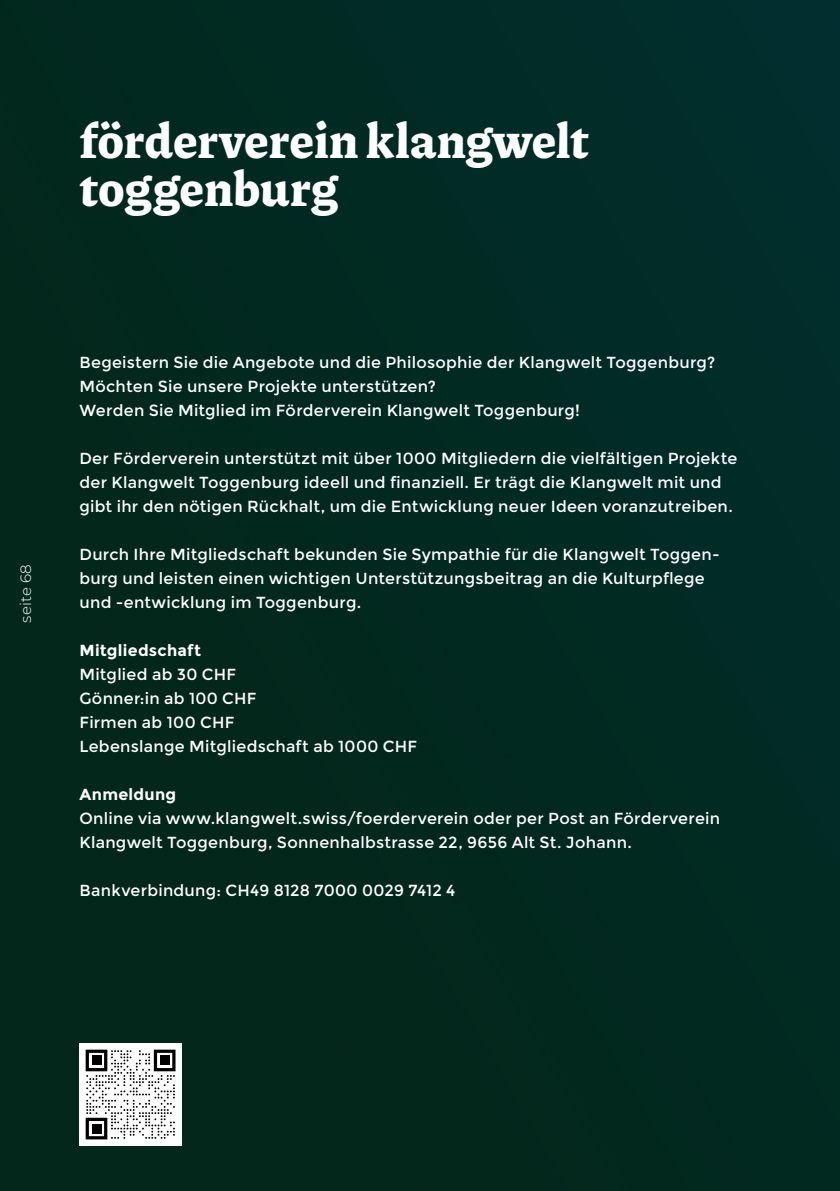
<style>
.page{position:relative;width:840px;height:1191px;background:#fff}
.page>*{position:absolute;margin:0;border:0;box-sizing:border-box;transform-origin:0 0}
.t1{font:900 48px/48px "Piazzolla";letter-spacing:-.005em;color:#fff}
.t2{font:16px/24px "Montserrat";letter-spacing:.015em;color:#fff}
.t3{font:700 16px "Montserrat";letter-spacing:.015em;color:#fff}
.t4{font:300 15px "Montserrat";letter-spacing:.01em;color:#fff}
</style>
<div class="page">
<img style="left:0;top:0;width:839px;height:1191px">
<div style="left:79px;top:1043px;width:103px;height:102px;background:#fff"></div>
<svg style="left:86px;top:1049px;width:89px;height:90px"></svg>
<div style="left:92px;top:1055px;width:9px;height:10px;background:#000"></div>
<div style="left:160px;top:1055px;width:9px;height:10px;background:#000"></div>
<div style="left:92px;top:1124px;width:9px;height:9px;background:#000"></div>
<h1 class="t1" style="left:79px;top:117px;width:511px">förderverein klangwelt toggenburg</h1>
<p class="t4" style="left:16px;top:622px;width:60px;rotate:-90deg">seite 68</p>
<p class="t2" style="left:79px;top:350px;width:637px">Begeistern Sie die Angebote und die Philosophie der Klangwelt Toggenburg?<br>Möchten Sie unsere Projekte unterstützen?<br>Werden Sie Mitglied im Förderverein Klangwelt Toggenburg!</p>
<p class="t2" style="left:79px;top:446px;width:659px">Der Förderverein unterstützt mit über 1000 Mitgliedern die vielfältigen Projekte der Klangwelt Toggenburg ideell und finanziell. Er trägt die Klangwelt mit und gibt ihr den nötigen Rückhalt, um die Entwicklung neuer Ideen voranzutreiben.</p>
<p class="t2" style="left:79px;top:542px;width:641px">Durch Ihre Mitgliedschaft bekunden Sie Sympathie für die Klangwelt Toggen&shy;burg und leisten einen wichtigen Unterstützungsbeitrag an die Kulturpflege und -entwicklung im Toggenburg.</p>
<p class="t3" style="left:79px;top:640px;width:123px">Mitgliedschaft</p>
<p class="t2" style="left:79px;top:662px;width:339px">Mitglied ab 30 CHF<br>Gönner:in ab 100 CHF<br>Firmen ab 100 CHF<br>Lebenslange Mitgliedschaft ab 1000 CHF</p>
<p class="t3" style="left:79px;top:784px;width:98px">Anmeldung</p>
<p class="t2" style="left:79px;top:806px;width:642px">Online via www.klangwelt.swiss/foerderverein oder per Post an Förderverein<br>Klangwelt Toggenburg, Sonnenhalbstrasse 22, 9656 Alt St. Johann.</p>
<p class="t2" style="left:79px;top:878px;width:377px">Bankverbindung: CH49 8128 7000 0029 7412 4</p>
</div>
